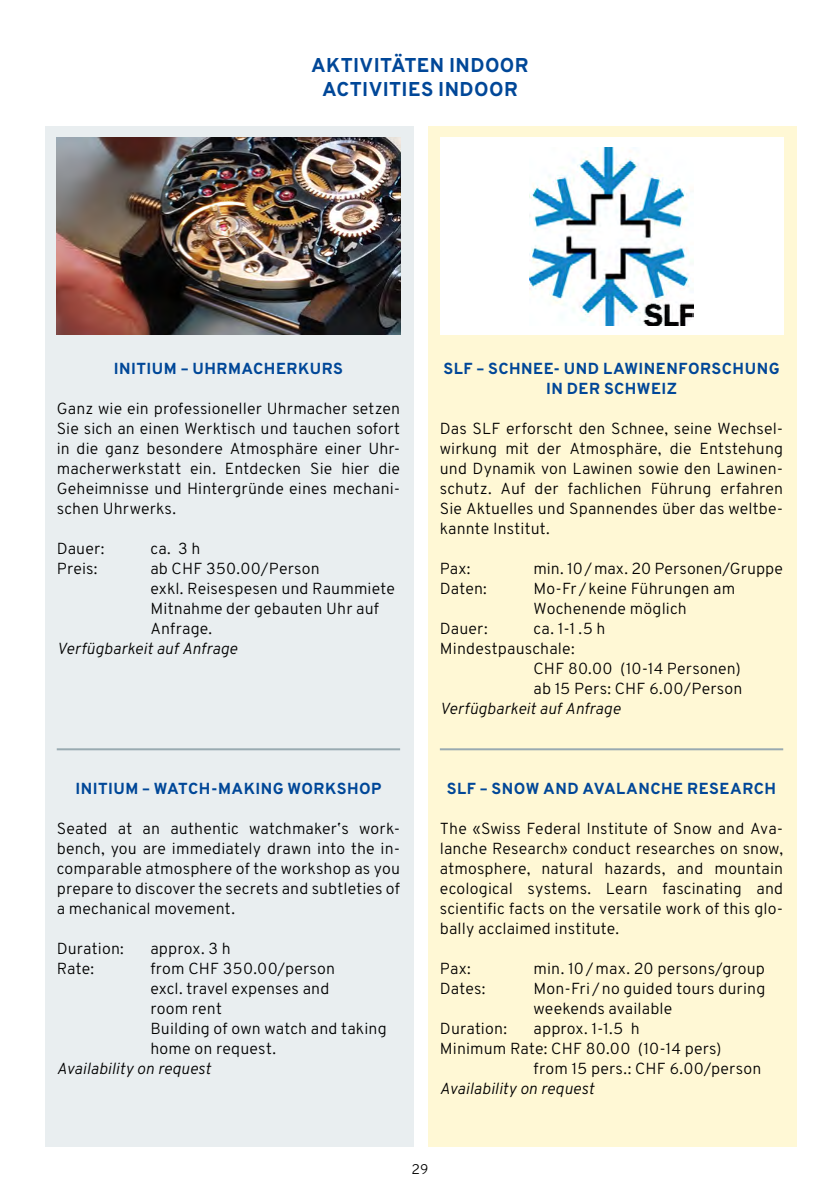
<style>
.page{position:relative;width:840px;height:1191px;background:#fff}
.page>*{position:absolute;margin:0;border:0;box-sizing:border-box;transform-origin:0 0}
.t1{font:800 20px/24px "Overpass";letter-spacing:.02em;color:#004798;text-align:center}
.t2{font:300 16px/20px "Overpass";letter-spacing:.01em;color:#000;text-align:justify}
.t3{font:800 16px/20px "Overpass";letter-spacing:.03em;color:#004798;text-align:center}
.t4{font:italic 300 16px "Overpass";letter-spacing:.005em;color:#000}
.t5{font:300 14px "Overpass";color:#000}
</style>
<div class="page">
<div style="left:45px;top:126px;width:369px;height:1021px;background:#e9eef0"></div>
<div style="left:428px;top:126px;width:369px;height:1021px;background:#fff8d5"></div>
<hr style="left:57px;top:748px;width:343px;height:2px;background:#99aab1">
<hr style="left:439px;top:748px;width:343px;height:2px;background:#99aab1">
<img style="left:57px;top:138px;width:343px;height:197px">
<div style="left:439px;top:138px;width:343px;height:197px;background:#fff"></div>
<img style="left:529px;top:147px;width:164px;height:178px">
<p class="t1" style="left:311px;top:53px;width:219px">AKTIVITÄTEN INDOOR<br>ACTIVITIES INDOOR</p>
<p class="t3" style="left:114px;top:358px;width:230px">INITIUM – UHRMACHERKURS</p>
<p class="t2" style="left:57px;top:398px;width:345px">Ganz wie ein professioneller Uhrmacher setzen Sie sich an einen Werktisch und tauchen sofort in die ganz besondere Atmosphäre einer Uhr&shy;macherwerkstatt ein. Entdecken Sie hier die Geheimnisse und Hintergründe eines mechani&shy;schen Uhrwerks.</p>
<p class="t2" style="left:57px;top:538px;width:49px">Dauer:</p>
<p class="t2" style="left:150px;top:538px;width:52px">ca. 3 h</p>
<p class="t2" style="left:57px;top:558px;width:42px">Preis:</p>
<p class="t2" style="left:150px;top:558px;width:246px;text-align:left">ab CHF 350.00/Person<br>exkl. Reisespesen und Raummiete<br>Mitnahme der gebauten Uhr auf<br>Anfrage.</p>
<p class="t4" style="left:57px;top:638px;width:182px">Verfügbarkeit auf Anfrage</p>
<p class="t3" style="left:75px;top:778px;width:307px">INITIUM – WATCH-MAKING WORKSHOP</p>
<p class="t2" style="left:57px;top:818px;width:345px">Seated at an authentic watchmaker‛s work&shy;bench, you are immediately drawn into the in&shy;comparable atmosphere of the workshop as you prepare to discover the secrets and subtleties of a mechanical movement.</p>
<p class="t2" style="left:57px;top:938px;width:69px">Duration:</p>
<p class="t2" style="left:150px;top:938px;width:82px">approx. 3 h</p>
<p class="t2" style="left:57px;top:958px;width:39px">Rate:</p>
<p class="t2" style="left:150px;top:958px;width:238px;text-align:left">from CHF 350.00/person<br>excl. travel expenses and<br>room rent<br>Building of own watch and taking home on request.</p>
<p class="t4" style="left:57px;top:1058px;width:156px">Availability on request</p>
<p class="t3" style="left:443px;top:358px;width:337px">SLF – SCHNEE- UND LAWINENFORSCHUNG<br>IN DER SCHWEIZ</p>
<p class="t2" style="left:439px;top:418px;width:344px">Das SLF erforscht den Schnee, seine Wechsel&shy;wirkung mit der Atmosphäre, die Entstehung und Dynamik von Lawinen sowie den Lawinen&shy;schutz. Auf der fachlichen Führung erfahren Sie Aktuelles und Spannendes über das weltbe&shy;kannte Institut.</p>
<p class="t2" style="left:439px;top:558px;width:32px">Pax:</p>
<p class="t2" style="left:533px;top:558px;width:251px">min. 10/max. 20 Personen/Gruppe</p>
<p class="t2" style="left:439px;top:578px;width:48px">Daten:</p>
<p class="t2" style="left:533px;top:578px;width:203px">Mo-Fr /keine Führungen am<br>Wochenende möglich</p>
<p class="t2" style="left:439px;top:618px;width:49px">Dauer:</p>
<p class="t2" style="left:533px;top:618px;width:74px">ca. 1-1 .5 h</p>
<p class="t2" style="left:439px;top:638px;width:136px">Mindestpauschale:</p>
<p class="t2" style="left:533px;top:658px;width:209px">CHF 80.00 (10-14 Personen)</p>
<p class="t2" style="left:533px;top:678px;width:210px">ab 15 Pers: CHF 6.00/Person</p>
<p class="t4" style="left:439px;top:698px;width:182px">Verfügbarkeit auf Anfrage</p>
<p class="t3" style="left:446px;top:778px;width:331px">SLF – SNOW AND AVALANCHE RESEARCH</p>
<p class="t2" style="left:439px;top:818px;width:345px">The «Swiss Federal Institute of Snow and Ava&shy;lanche Research» conduct researches on snow, atmosphere, natural hazards, and mountain ecological systems. Learn fascinating and scientific facts on the versatile work of this glo&shy;bally acclaimed institute.</p>
<p class="t2" style="left:439px;top:958px;width:32px">Pax:</p>
<p class="t2" style="left:533px;top:958px;width:233px">min. 10/max. 20 persons/group</p>
<p class="t2" style="left:439px;top:978px;width:47px">Dates:</p>
<p class="t2" style="left:533px;top:978px;width:233px">Mon-Fri /no guided tours during weekends available</p>
<p class="t2" style="left:439px;top:1018px;width:69px">Duration:</p>
<p class="t2" style="left:533px;top:1018px;width:108px">approx. 1-1.5 h</p>
<p class="t2" style="left:439px;top:1038px;width:283px">Minimum Rate: CHF 80.00 (10-14 pers)</p>
<p class="t2" style="left:533px;top:1058px;width:229px">from 15 pers.: CHF 6.00/person</p>
<p class="t4" style="left:439px;top:1078px;width:156px">Availability on request</p>
<p class="t5" style="left:411px;top:1160px;width:19px">29</p>
</div>
